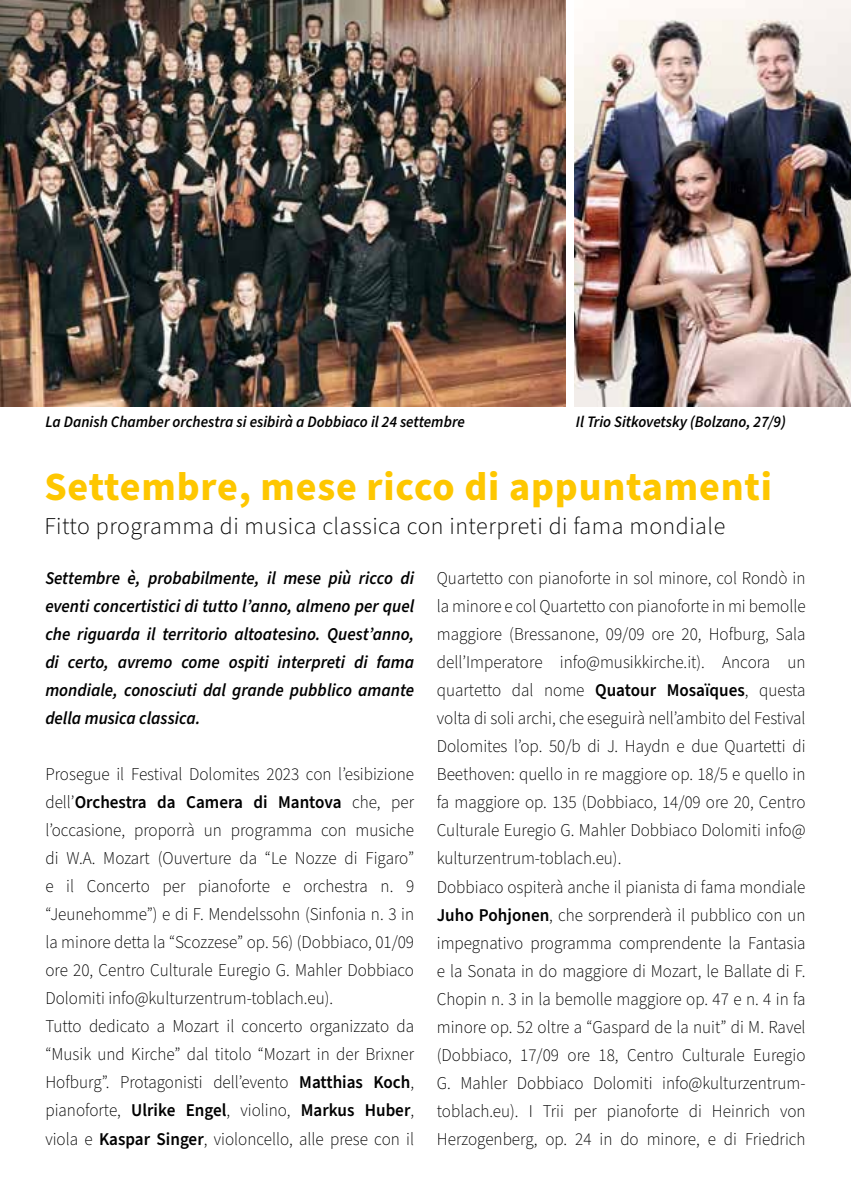
<style>
.page{position:relative;width:851px;height:1191px;background:#fff}
.page>*{position:absolute;margin:0;border:0;box-sizing:border-box;transform-origin:0 0}
.t1{font:700 40px "Source Sans Pro";letter-spacing:.02em;color:#fec700}
.t2{font:300 24px "Source Sans Pro";letter-spacing:.02em;color:#000}
.t3{font:300 18px/28px "Source Sans Pro";color:#000;scale:.95 1}
.t4{font:italic 600 18px/28px "Source Sans Pro";color:#000;text-align:justify;scale:.95 1}
.t5{font:italic 600 16px "Source Sans Pro";color:#000;scale:.95 1}
.s1{font-weight:600}
</style>
<div class="page">
<img style="left:574px;top:0;width:276px;height:407px">
<img style="left:0;top:0;width:566px;height:406px">
<p class="t5" style="left:45px;top:410px;width:443px">La Danish Chamber orchestra si esibirà a Dobbiaco il 24 settembre</p>
<p class="t5" style="left:575px;top:410px;width:222px">Il Trio Sitkovetsky (Bolzano, 27/9)</p>
<h1 class="t1" style="left:44px;top:460px;width:729px">Settembre, mese ricco di appuntamenti</h1>
<h2 class="t2" style="left:44px;top:510px;width:682px">Fitto programma di musica classica con interpreti di fama mondiale</h2>
<p class="t4" style="left:45px;top:565px;width:389px">Settembre è, probabilmente, il mese più ricco di eventi concertistici di tutto l’anno, almeno per quel che riguarda il territorio altoatesino. Quest’anno, di certo, avremo come ospiti interpreti di fama mondiale, conosciuti dal grande pubblico amante della musica classica.</p>
<p class="t3" style="left:437px;top:565px;width:389px">Quartetto con pianoforte in sol minore, col Rondò in la minore e col Quartetto con pianoforte in mi bemolle maggiore (Bressanone, 09/09 ore 20, Hofburg, Sala dell’Imperatore info@musikkirche.it). Ancora un quartetto dal nome <span class="s1">Quatour Mosaïques</span>, questa volta di soli archi, che eseguirà nell’ambito del Festival Dolomites l’op. 50/b di J. Haydn e due Quartetti di Beethoven: quello in re maggiore op. 18/5 e quello in fa maggiore op. 135 (Dobbiaco, 14/09 ore 20, Centro Culturale Euregio G. Mahler Dobbiaco Dolomiti info@ kulturzentrum-toblach.eu).<br>Dobbiaco ospiterà anche il pianista di fama mondiale <span class="s1">Juho Pohjonen</span>, che sorprenderà il pubblico con un impegnativo programma comprendente la Fantasia e la Sonata in do maggiore di Mozart, le Ballate di F.<br>Chopin n. 3 in la bemolle maggiore op. 47 e n. 4 in fa minore op. 52 oltre a “Gaspard de la nuit” di M. Ravel (Dobbiaco, 17/09 ore 18, Centro Culturale Euregio G. Mahler Dobbiaco Dolomiti info@kulturzentrum&shy;toblach.eu). I Trii per pianoforte di Heinrich von Herzogenberg, op. 24 in do minore, e di Friedrich</p>
<p class="t3" style="left:45px;top:761px;width:389px">Prosegue il Festival Dolomites 2023 con l’esibizione dell’<span class="s1">Orchestra da Camera di Mantova</span> che, per l’occasione, proporrà un programma con musiche di W.A. Mozart (Ouverture da “Le Nozze di Figaro” e il Concerto per pianoforte e orchestra n. 9 “Jeunehomme”) e di F. Mendelssohn (Sinfonia n. 3 in la minore detta la “Scozzese” op. 56) (Dobbiaco, 01/09 ore 20, Centro Culturale Euregio G. Mahler Dobbiaco Dolomiti info@kulturzentrum-toblach.eu).<br>Tutto dedicato a Mozart il concerto organizzato da “Musik und Kirche” dal titolo “Mozart in der Brixner Hofburg”. Protagonisti dell’evento <span class="s1">Matthias Koch</span>, pianoforte, <span class="s1">Ulrike Engel</span>, violino, <span class="s1">Markus Huber</span>, viola e <span class="s1">Kaspar Singer</span>, violoncello, alle prese con il</p>
</div>
